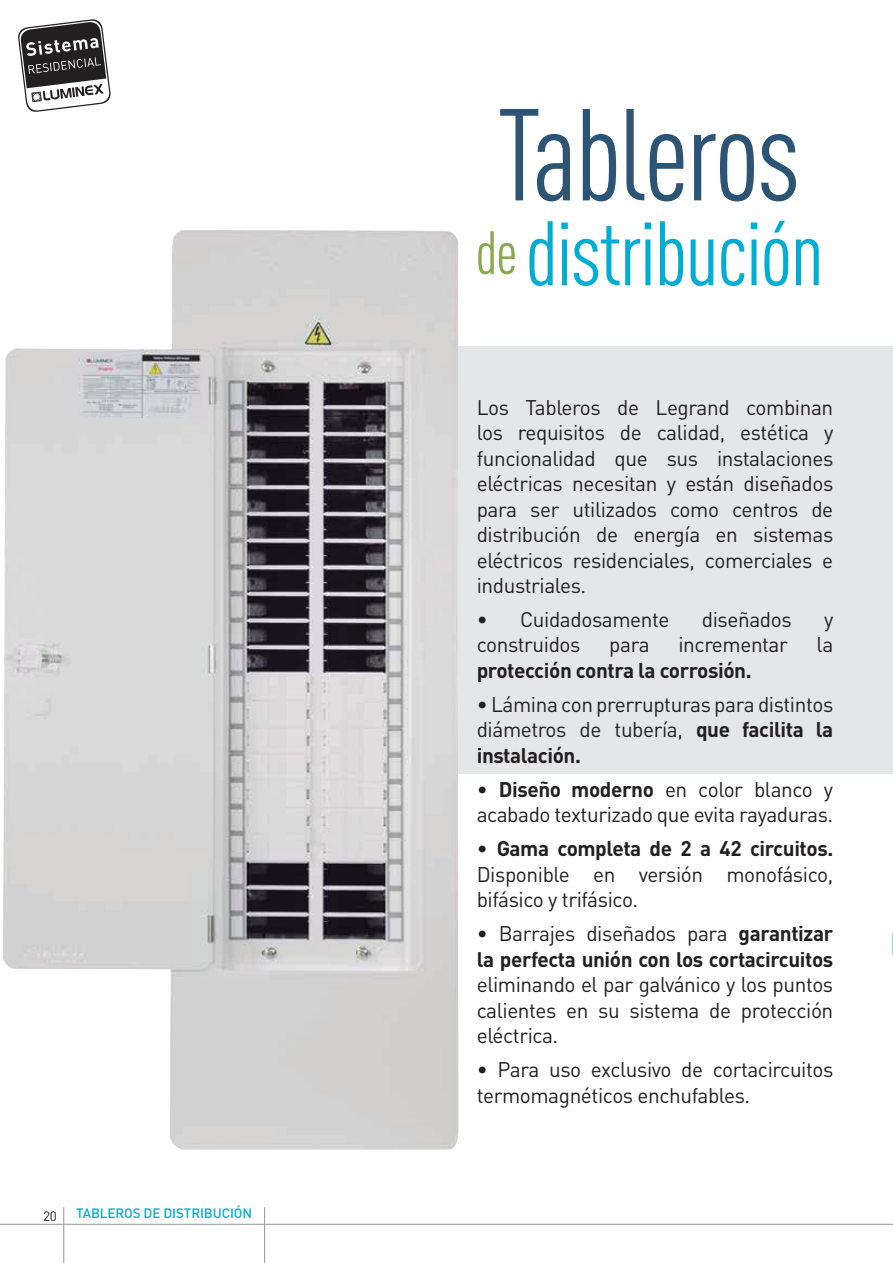
<style>
.page{position:relative;width:893px;height:1263px;background:#fff}
.page>*{position:absolute;margin:0;border:0;box-sizing:border-box;transform-origin:0 0}
.t1{font:condensed 128.4px "DIN Pro";letter-spacing:-.02em;color:#2b5475}
.t2{font:condensed 90px "DIN Pro";letter-spacing:-.02em;color:#00add4}
.t3{font:condensed 60px "DIN Pro";color:#89a94f}
.t4{font:21px/25.5px "DIN Pro";letter-spacing:-.02em;color:#231f20;text-align:justify}
.t5{font:700 21px/25.5px "DIN Pro";letter-spacing:-.02em;color:#231f20}
.t6{font:500 13.5px "DIN Pro";letter-spacing:-.01em;color:#00add4}
.t7{font:13.5px "DIN Pro";color:#231f20}
.s1{font-weight:700}
.s2{font-weight:400}
</style>
<div class="page">
<hr style="left:0;top:1224px;width:893px;height:1px;background:#949699">
<hr style="left:264px;top:1207px;width:1px;height:56px;background:#949699">
<hr style="left:63px;top:1207px;width:1px;height:56px;background:#949699">
<div style="left:446px;top:346px;width:447px;height:428px;background:#e5e6e7"></div>
<img style="left:3px;top:230px;width:455px;height:920px">
<svg style="left:18px;top:19px;width:93px;height:93px"></svg>
<p class="t7" style="left:43px;top:1211px;width:15px">20</p>
<p class="t6" style="left:76px;top:1209px;width:177px">TABLEROS DE DISTRIBUCIÓN</p>
<h1 class="t1" style="left:497px;top:108px;width:304px">Tableros</h1>
<h3 class="t3" style="left:475px;top:231px;width:43px">de</h3>
<h2 class="t2" style="left:525px;top:221px;width:300px">distribución</h2>
<p class="t4" style="left:477px;top:397px;width:358px">Los Tableros de Legrand combinan los requisitos de calidad, estética y funcionalidad que sus instalaciones eléctricas necesitan y están diseñados para ser utilizados como centros de distribución de energía en sistemas eléctricos residenciales, comerciales e industriales.</p>
<p class="t4" style="left:477px;top:609px;width:194px">• Cuidadosamente</p>
<p class="t4" style="left:702px;top:609px;width:91px">diseñados</p>
<p class="t4" style="left:824px;top:609px;width:11px">y</p>
<p class="t4" style="left:477px;top:635px;width:105px">construidos</p>
<p class="t4" style="left:609px;top:635px;width:42px">para</p>
<p class="t4" style="left:678px;top:635px;width:111px">incrementar</p>
<p class="t4" style="left:816px;top:635px;width:18px">la</p>
<p class="t5" style="left:477px;top:659px;width:276px">protección contra la corrosión.</p>
<p class="t4" style="left:477px;top:694px;width:358px">• Lámina con prerrupturas para distintos diámetros de tubería, <span class="s1">que facilita la instalación.</span></p>
<p class="t4" style="left:477px;top:779px;width:358px">• <span class="s1">Diseño moderno</span> en color blanco y acabado texturizado que evita rayaduras.</p>
<p class="t4" style="left:477px;top:839px;width:358px">• <span class="s1">Gama completa de 2 a 42 circuitos.<br></span>Disponible en versión monofásico, bifásico y trifásico.</p>
<p class="t5" style="left:477px;top:923px;width:358px"><span class="s2">• Barrajes diseñados para</span> garantizar la perfecta unión con los cortacircuitos</p>
<p class="t4" style="left:477px;top:974px;width:358px">eliminando el par galvánico y los puntos calientes en su sistema de protección eléctrica.</p>
<p class="t4" style="left:477px;top:1059px;width:358px">• Para uso exclusivo de cortacircuitos termomagnéticos enchufables.</p>
</div>
